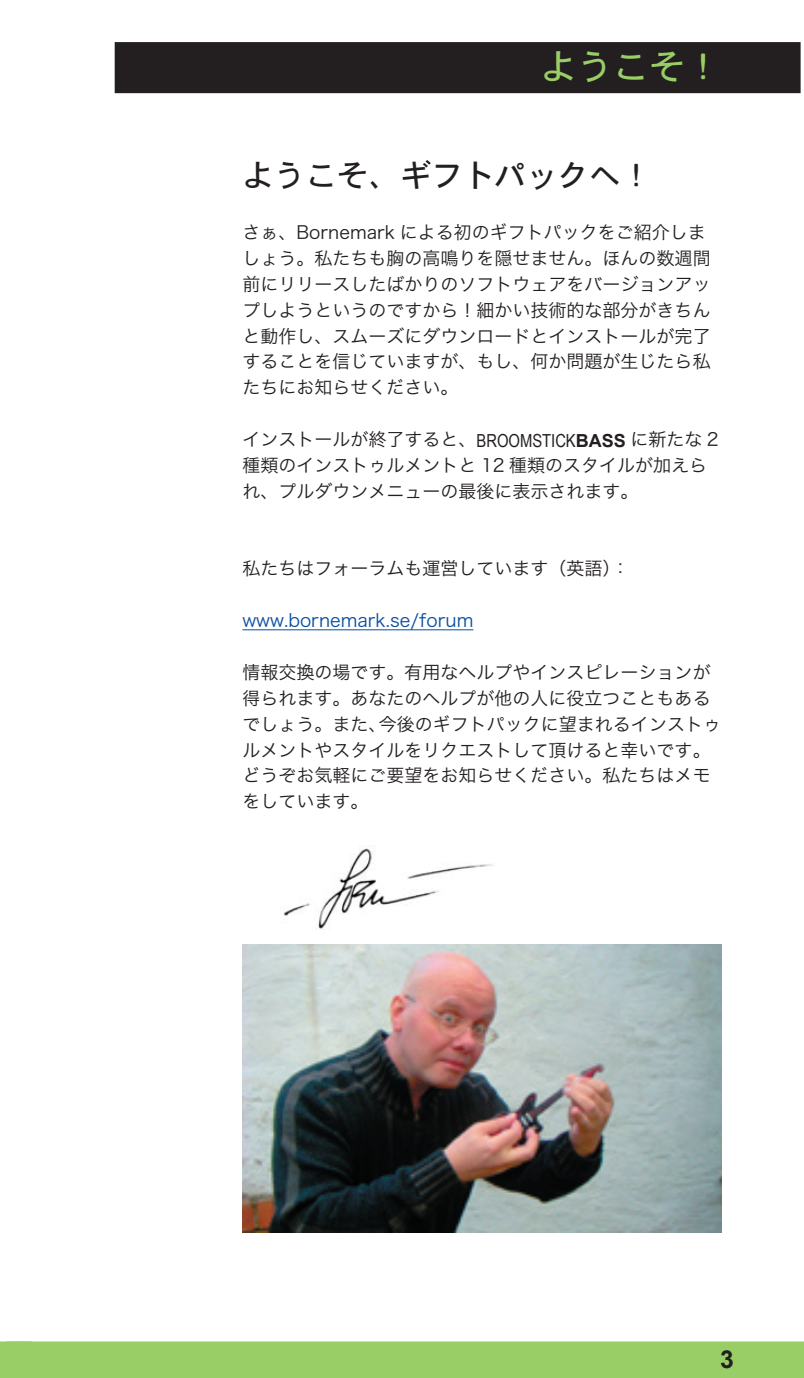
<style>
.page{position:relative;width:804px;height:1378px;background:#fff}
.page>*{position:absolute;margin:0;border:0;box-sizing:border-box;transform-origin:0 0}
.t1{font:36px "Heisei Kaku Go W5";color:#99cd65}
.mellanrubrik_Trade_Gothic_14p{font:31.5px "Heisei Kaku Go W5";color:#231f20}
.t2{font:700 24.75px "Arial";color:#231f20}
.br__NewsGothic_9_11_5{font:18px/25.9px "Hira Kaku Pro W3";color:#231f20}
.br__NewsGothic_9_11_5-2{font:18px "Hira Kaku Pro W3";color:#094fa3}
.s1{font-family:"Arial Narrow"}
.s2{font-family:"Arial";font-weight:700}
</style>
<div class="page">
<div style="left:0;top:1341px;width:804px;height:37px;background:#99cd65"></div>
<hr style="left:242px;top:629px;width:231px;height:1px;background:#094fa3">
<div style="left:116px;top:43px;width:683px;height:49px;background:#231f20"></div>
<div style="left:115px;top:42px;width:685px;height:51px;border:2px solid #231f20"></div>
<img style="left:283px;top:845px;width:210px;height:84px">
<img style="left:242px;top:944px;width:480px;height:288px">
<p class="t1" style="left:541px;top:47px;width:181px">ようこそ！</p>
<p class="mellanrubrik_Trade_Gothic_14p" style="left:242px;top:158px;width:411px">ようこそ、ギフトパックへ！</p>
<p class="br__NewsGothic_9_11_5" style="left:242px;top:218px;width:469px">さぁ、Bornemark による初のギフトパックをご紹介しましょう。私たちも胸の高鳴りを隠せません。ほんの数週間前にリリースしたばかりのソフトウェアをバージョンアップしようというのですから！細かい技術的な部分がきちんと動作し、スムーズにダウンロードとインストールが完了することを信じていますが、もし、何か問題が生じたら私たちにお知らせください。</p>
<p class="br__NewsGothic_9_11_5" style="left:242px;top:425px;width:478px">インストールが終了すると、<span class="s1">BROOMSTICK</span><span class="s2">BASS</span> に新たな 2種類のインストゥルメントと 12 種類のスタイルが加えられ、プルダウンメニューの最後に表示されます。</p>
<p class="br__NewsGothic_9_11_5" style="left:242px;top:554px;width:388px">私たちはフォーラムも運営しています（英語）：</p>
<p class="br__NewsGothic_9_11_5-2" style="left:242px;top:604px;width:232px">www.bornemark.se/forum</p>
<p class="br__NewsGothic_9_11_5" style="left:242px;top:658px;width:480px">情報交換の場です。有用なヘルプやインスピレーションが得られます。あなたのヘルプが他の人に役立つこともあるでしょう。また、今後のギフトパックに望まれるインストゥルメントやスタイルをリクエストして頂けると幸いです。どうぞお気軽にご要望をお知らせください。私たちはメモをしています。</p>
<p class="t2" style="left:720px;top:1343px;width:15px">3</p>
</div>
